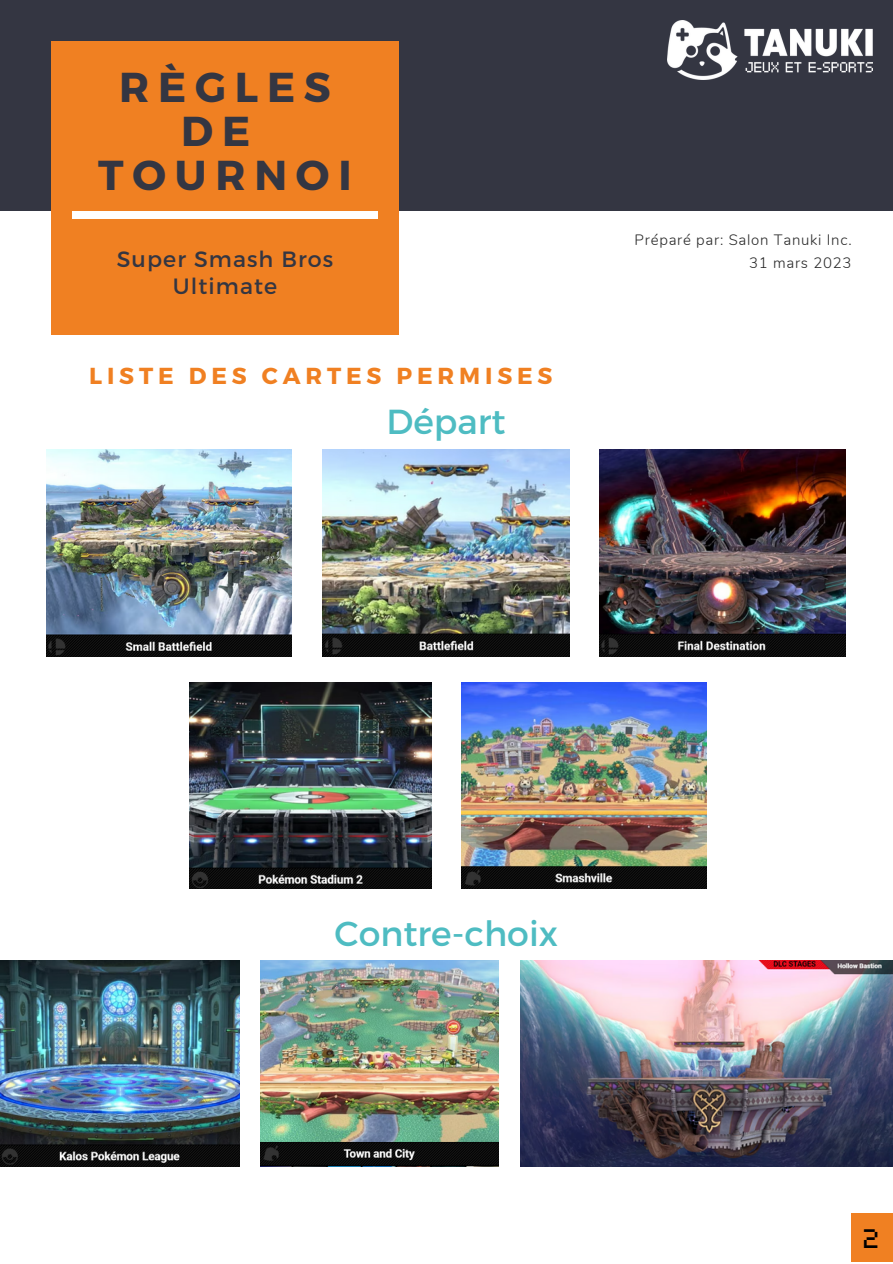
<style>
.page{position:relative;width:893px;height:1264px;background:#fff}
.page>*{position:absolute;margin:0;border:0;box-sizing:border-box;transform-origin:0 0}
.t1{font:700 41.7px/43.8px "Montserrat";letter-spacing:.21em;color:#343642;text-align:center}
.t2{font:37.5px "Pixelar";color:#000}
.t3{font:34.65px "Montserrat";color:#4ebcc2}
.t4{font:700 23.1px "Montserrat";letter-spacing:.21em;color:#f08022}
.t5{font:22.05px/27px "Montserrat";letter-spacing:.05em;color:#343642;text-align:center}
.t6{font:300 15px "Nunito";letter-spacing:.05em;color:#282828}
</style>
<div class="page">
<div style="left:0;top:0;width:892px;height:1262px;background:#343642"></div>
<div style="left:0;top:212px;width:892px;height:1050px;background:#fff"></div>
<div style="left:51px;top:41px;width:348px;height:293px;background:#f08022"></div>
<div style="left:72px;top:212px;width:306px;height:7px;background:#fff"></div>
<div style="left:851px;top:1213px;width:41px;height:49px;background:#f08022"></div>
<img style="left:667px;top:21px;width:205px;height:58px">
<img style="left:323px;top:449px;width:246px;height:207px">
<img style="left:47px;top:449px;width:245px;height:207px">
<img style="left:599px;top:449px;width:246px;height:207px">
<img style="left:189px;top:682px;width:243px;height:206px">
<img style="left:461px;top:682px;width:245px;height:206px">
<img style="left:0;top:960px;width:239px;height:206px">
<img style="left:260px;top:960px;width:239px;height:206px">
<img style="left:520px;top:960px;width:372px;height:206px">
<p class="t1" style="left:119px;top:64px;width:213px">RÈGLES<br>DE</p>
<p class="t1" style="left:98px;top:151px;width:255px">TOURNOI</p>
<p class="t5" style="left:117px;top:245px;width:218px">Super Smash Bros<br>Ultimate</p>
<p class="t4" style="left:89px;top:361px;width:464px">LISTE DES CARTES PERMISES</p>
<p class="t3" style="left:386px;top:399px;width:121px">Départ</p>
<p class="t6" style="left:634px;top:230px;width:218px">Préparé par: Salon Tanuki Inc.</p>
<p class="t6" style="left:749px;top:252px;width:104px">31 mars 2023</p>
<p class="t3" style="left:334px;top:911px;width:225px">Contre-choix</p>
<p class="t2" style="left:864px;top:1219px;width:18px">2</p>
</div>
